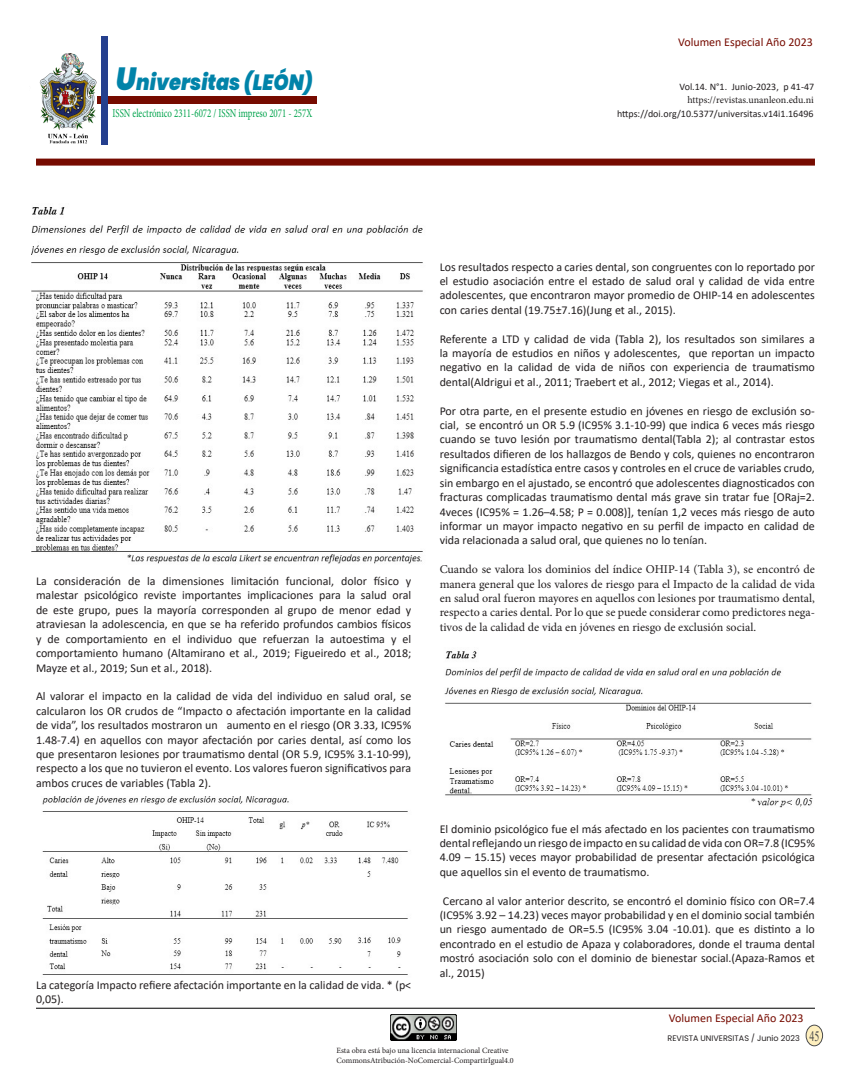
<style>
.page{position:relative;width:851px;height:1078px;background:#fff}
.page>*{position:absolute;margin:0;border:0;box-sizing:border-box;transform-origin:0 0}
.t1{font:italic 900 22px "Poppins";color:#0083a9;scale:.88 1}
.t2{font:12px/14.4px "Calibri";color:#231f20;text-align:justify}
.t3{font:12px/14.4px "Minion Pro";color:#231f20;text-align:justify}
.t4{font:12px "Minion Pro";color:#00a34c;scale:.74 1}
.t5{font:12px "Calibri";color:#760b00}
.t6{font:10px "Calibri";color:#231f20}
.t7{font:10px "Minion Pro";letter-spacing:-.005em;color:#231f20}
.t8{font:8px/9.6px "Minion Pro";color:#231f20}
.t9{font:8px "Poppins";color:#231f20}
.s1{font-size:32px}
.s2{font-family:"Times New Roman";font-size:14.3px;color:#4b4c4d}
</style>
<div class="page">
<img style="left:39px;top:53px;width:59px;height:91px">
<svg style="left:116px;top:96px;width:198px;height:1px"></svg>
<div style="left:97px;top:97px;width:220px;height:7px;background:#760b00"></div>
<div style="left:102px;top:37px;width:6px;height:108px;background:#253f8e"></div>
<div style="left:806px;top:1024px;width:16px;height:21px;background:#feefbe;border-radius:50%"></div>
<div style="left:805px;top:1024px;width:17px;height:21px;border:1px solid #4b4c4d;border-radius:50%"></div>
<hr style="left:36px;top:1007px;width:778px;height:1px;background:#000">
<img style="left:390px;top:1014px;width:66px;height:26px">
<div style="left:36px;top:158px;width:778px;height:7px;background:#760b00"></div>
<img style="left:32px;top:207px;width:391px;height:357px">
<img style="left:42px;top:796px;width:366px;height:179px">
<img style="left:444px;top:651px;width:369px;height:157px">
<h1 class="t1" style="left:116px;top:70px;width:225px"><span class="s1">U</span>niversitas (LEÓN)</h1>
<p class="t4" style="left:113px;top:105px;width:271px">ISSN electrónico 2311-6072 / ISSN impreso 2071 - 257X</p>
<p class="t5" style="left:678px;top:33px;width:136px">Volumen Especial Año 2023</p>
<p class="t6" style="left:679px;top:79px;width:136px">Vol.14. N°1. Junio-2023, p 41-47</p>
<p class="t7" style="left:687px;top:93px;width:128px">https://revistas.unanleon.edu.ni</p>
<p class="t6" style="left:617px;top:106px;width:198px">https://doi.org/10.5377/universitas.v14i1.16496</p>
<p class="t2" style="left:36px;top:573px;width:377px">La consideración de la dimensiones limitación funcional, dolor físico y malestar psicológico reviste importantes implicaciones para la salud oral de este grupo, pues la mayoría corresponden al grupo de menor edad y atraviesan la adolescencia, en que se ha referido profundos cambios físicos y de comportamiento en el individuo que refuerzan la autoestima y el comportamiento humano (Altamirano et al., 2019; Figueiredo et al., 2018; Mayze et al., 2019; Sun et al., 2018).</p>
<p class="t2" style="left:36px;top:688px;width:377px">Al valorar el impacto en la calidad de vida del individuo en salud oral, se calcularon los OR crudos de “Impacto o afectación importante en la calidad de vida”, los resultados mostraron un aumento en el riesgo (OR 3.33, IC95% 1.48-7.4) en aquellos con mayor afectación por caries dental, así como los que presentaron lesiones por traumatismo dental (OR 5.9, IC95% 3.1-10-99), respecto a los que no tuvieron el evento. Los valores fueron significativos para ambos cruces de variables (Tabla 2).</p>
<p class="t2" style="left:36px;top:976px;width:377px">La categoría Impacto refiere afectación importante en la calidad de vida. * (p&lt;<br>0,05).</p>
<p class="t2" style="left:439px;top:259px;width:377px">Los resultados respecto a caries dental, son congruentes con lo reportado por el estudio asociación entre el estado de salud oral y calidad de vida entre adolescentes, que encontraron mayor promedio de OHIP-14 en adolescentes con caries dental (19.75±7.16)(Jung et al., 2015).</p>
<p class="t2" style="left:439px;top:331px;width:377px">Referente a LTD y calidad de vida (Tabla 2), los resultados son similares a la mayoría de estudios en niños y adolescentes, que reportan un impacto negativo en la calidad de vida de niños con experiencia de traumatismo dental(Aldrigui et al., 2011; Traebert et al., 2012; Viegas et al., 2014).</p>
<p class="t2" style="left:439px;top:403px;width:377px">Por otra parte, en el presente estudio en jóvenes en riesgo de exclusión so&shy;cial, se encontró un OR 5.9 (IC95% 3.1-10-99) que indica 6 veces más riesgo cuando se tuvo lesión por traumatismo dental(Tabla 2); al contrastar estos resultados difieren de los hallazgos de Bendo y cols, quienes no encontraron significancia estadística entre casos y controles en el cruce de variables crudo, sin embargo en el ajustado, se encontró que adolescentes diagnosticados con fracturas complicadas traumatismo dental más grave sin tratar fue [ORaj=2.<br>4veces (IC95% = 1.26–4.58; P = 0.008)], tenían 1,2 veces más riesgo de auto informar un mayor impacto negativo en su perfil de impacto en calidad de vida relacionada a salud oral, que quienes no lo tenían.</p>
<p class="t3" style="left:439px;top:562px;width:377px">Cuando se valora los dominios del índice OHIP-14 (Tabla 3), se encontró de manera general que los valores de riesgo para el Impacto de la calidad de vida en salud oral fueron mayores en aquellos con lesiones por traumatismo dental, respecto a caries dental. Por lo que se puede considerar como predictores nega&shy;tivos de la calidad de vida en jóvenes en riesgo de exclusión social.</p>
<p class="t2" style="left:439px;top:820px;width:377px">El dominio psicológico fue el más afectado en los pacientes con traumatismo dental reflejando un riesgo de impacto en su calidad de vida con OR=7.8 (IC95% 4.09 – 15.15) veces mayor probabilidad de presentar afectación psicológica que aquellos sin el evento de traumatismo.</p>
<p class="t2" style="left:439px;top:892px;width:377px">Cercano al valor anterior descrito, se encontró el dominio físico con OR=7.4 (IC95% 3.92 – 14.23) veces mayor probabilidad y en el dominio social también un riesgo aumentado de OR=5.5 (IC95% 3.04 -10.01). que es distinto a lo encontrado en el estudio de Apaza y colaboradores, donde el trauma dental mostró asociación solo con el dominio de bienestar social.(Apaza-Ramos et al., 2015)</p>
<p class="t5" style="left:668px;top:1009px;width:136px">Volumen Especial Año 2023</p>
<p class="t9" style="left:667px;top:1032px;width:153px">REVISTA UNIVERSITAS / Junio 2023 <span class="s2">45</span></p>
<p class="t8" style="left:336px;top:1045px;width:179px">Esta obra está bajo una licencia internacional Creative<br>CommonsAtribución-NoComercial-CompartirIgual4.0</p>
</div>
